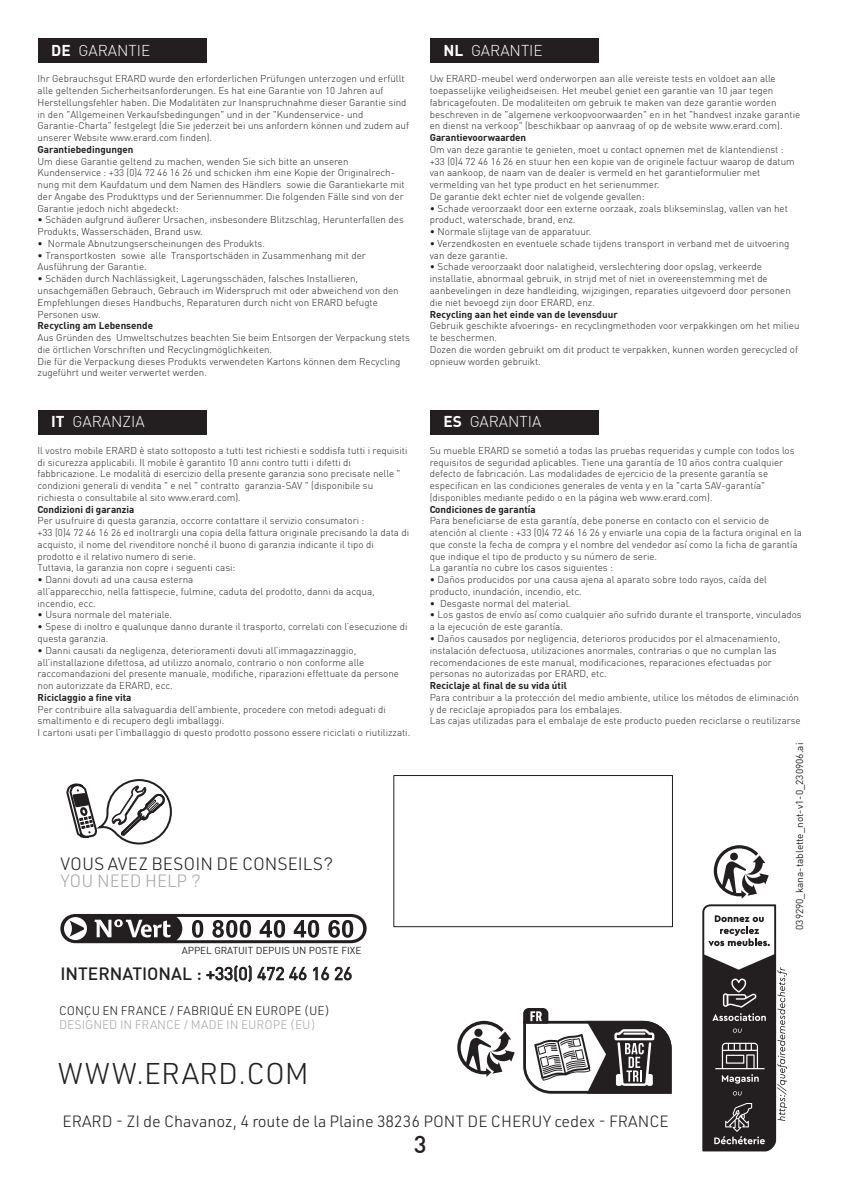
<style>
.page{position:relative;width:842px;height:1191px;background:#fff}
.page>*{position:absolute;margin:0;border:0;box-sizing:border-box;transform-origin:0 0}
.t1{font:300 29.4px "URWDIN";color:#231f20}
.t2{font:500 24px "DIN";color:#231f20}
.t3{font:17.4px "DIN";color:#231f20}
.t4{font:300 17.4px "URWDIN";color:#231f20}
.t5{font:300 17.4px "URWDIN";color:#a8a9ad}
.t6{font:300 16px "URWDIN";color:#231f20}
.t7{font:300 15.4px "DIN";color:#fff}
.t8{font:300 12.2px "URWDIN";color:#231f20}
.t9{font:300 12.2px "URWDIN";color:#a8a9ad}
.t10{font:10px "DIN";color:#231f20}
.t11{font:300 9.8px/11.8px "DIN";color:#231f20}
.t12{font:700 9.8px "DIN";color:#231f20}
.s1{font-weight:700}
.s2{font-family:"DIN Medium Alternate"}
</style>
<div class="page">
<div style="left:393px;top:775px;width:280px;height:152px;border:1px solid #231f20"></div>
<svg style="left:66px;top:779px;width:106px;height:66px"></svg>
<svg style="left:60px;top:914px;width:307px;height:29px"></svg>
<svg style="left:206px;top:965px;width:100px;height:17px"></svg>
<svg style="left:313px;top:967px;width:16px;height:13px"></svg>
<svg style="left:335px;top:966px;width:17px;height:14px"></svg>
<svg style="left:714px;top:845px;width:55px;height:53px"></svg>
<svg style="left:702px;top:904px;width:85px;height:247px"></svg>
<svg style="left:457px;top:1008px;width:215px;height:86px"></svg>
<hr style="left:623px;top:1032px;width:22px;height:2px;background:#fff">
<div style="left:38px;top:39px;width:169px;height:24px;background:#231f20"></div>
<div style="left:431px;top:39px;width:168px;height:24px;background:#231f20"></div>
<div style="left:38px;top:410px;width:169px;height:25px;background:#231f20"></div>
<div style="left:431px;top:410px;width:168px;height:25px;background:#231f20"></div>
<h3 class="t7" style="left:51px;top:41px;width:100px"><span class="s1">DE</span> GARANTIE</h3>
<p class="t11" style="left:38px;top:73px;width:373px">Ihr Gebrauchsgut ERARD wurde den erforderlichen Prüfungen unterzogen und erfüllt alle geltenden Sicherheitsanforderungen. Es hat eine Garantie von 10 Jahren auf Herstellungsfehler haben. Die Modalitäten zur Inanspruchnahme dieser Garantie sind in den "Allgemeinen Verkaufsbedingungen" und in der "Kundenservice- und Garantie-Charta" festgelegt (die Sie jederzeit bei uns anfordern können und zudem auf unserer Website www.erard.com finden).</p>
<p class="t12" style="left:38px;top:143px;width:97px">Garantiebedingungen</p>
<p class="t11" style="left:38px;top:155px;width:369px">Um diese Garantie geltend zu machen, wenden Sie sich bitte an unseren Kundenservice : +33 (0)4 72 46 16 26 und schicken ihm eine Kopie der Originalrech&shy;nung mit dem Kaufdatum und dem Namen des Händlers sowie die Garantiekarte mit der Angabe des Produkttyps und der Seriennummer. Die folgenden Fälle sind von der Garantie jedoch nicht abgedeckt:</p>
<p class="t11" style="left:38px;top:214px;width:368px">• Schäden aufgrund äußerer Ursachen, insbesondere Blitzschlag, Herunterfallen des<br>Produkts, Wasserschäden, Brand usw.</p>
<p class="t11" style="left:38px;top:237px;width:229px">• Normale Abnutzungserscheinungen des Produkts.</p>
<p class="t11" style="left:38px;top:249px;width:330px">• Transportkosten sowie alle Transportschäden in Zusammenhang mit der<br>Ausführung der Garantie.</p>
<p class="t11" style="left:38px;top:273px;width:363px">• Schäden durch Nachlässigkeit, Lagerungsschäden, falsches Installieren, unsachgemäßen Gebrauch, Gebrauch im Widerspruch mit oder abweichend von den Empfehlungen dieses Handbuchs, Reparaturen durch nicht von ERARD befugte Personen usw.</p>
<p class="t12" style="left:38px;top:319px;width:117px">Recycling am Lebensende</p>
<p class="t11" style="left:38px;top:331px;width:374px">Aus Gründen des Umweltschutzes beachten Sie beim Entsorgen der Verpackung stets die örtlichen Vorschriften und Recyclingmöglichkeiten.<br>Die für die Verpackung dieses Produkts verwendeten Kartons können dem Recycling zugeführt und weiter verwertet werden.</p>
<h3 class="t7" style="left:443px;top:41px;width:101px"><span class="s1">NL</span> GARANTIE</h3>
<p class="t11" style="left:430px;top:73px;width:372px">Uw ERARD-meubel werd onderworpen aan alle vereiste tests en voldoet aan alle toepasselijke veiligheidseisen. Het meubel geniet een garantie van 10 jaar tegen fabricagefouten. De modaliteiten om gebruik te maken van deze garantie worden beschreven in de "algemene verkoopvoorwaarden" en in het "handvest inzake garantie en dienst na verkoop" (beschikbaar op aanvraag of op de website www.erard.com).</p>
<p class="t12" style="left:430px;top:131px;width:98px">Garantievoorwaarden</p>
<p class="t11" style="left:430px;top:143px;width:367px">Om van deze garantie te genieten, moet u contact opnemen met de klantendienst : +33 (0)4 72 46 16 26 en stuur hen een kopie van de originele factuur waarop de datum van aankoop, de naam van de dealer is vermeld en het garantieformulier met vermelding van het type product en het serienummer.<br>De garantie dekt echter niet de volgende gevallen:</p>
<p class="t11" style="left:430px;top:202px;width:360px">• Schade veroorzaakt door een externe oorzaak, zoals blikseminslag, vallen van het product, waterschade, brand, enz.</p>
<p class="t11" style="left:430px;top:226px;width:163px">• Normale slijtage van de apparatuur.</p>
<p class="t11" style="left:430px;top:237px;width:361px">• Verzendkosten en eventuele schade tijdens transport in verband met de uitvoering van deze garantie.</p>
<p class="t11" style="left:430px;top:261px;width:363px">• Schade veroorzaakt door nalatigheid, verslechtering door opslag, verkeerde installatie, abnormaal gebruik, in strijd met of niet in overeenstemming met de aanbevelingen in deze handleiding, wijzigingen, reparaties uitgevoerd door personen die niet bevoegd zijn door ERARD, enz.</p>
<p class="t12" style="left:430px;top:307px;width:190px">Recycling aan het einde van de levensduur</p>
<p class="t11" style="left:430px;top:320px;width:371px">Gebruik geschikte afvoerings- en recyclingmethoden voor verpakkingen om het milieu te beschermen.<br>Dozen die worden gebruikt om dit product te verpakken, kunnen worden gerecycled of opnieuw worden gebruikt.</p>
<h3 class="t7" style="left:51px;top:412px;width:95px"><span class="s1">IT</span> GARANZIA</h3>
<h3 class="t7" style="left:443px;top:412px;width:99px"><span class="s1">ES</span> GARANTIA</h3>
<p class="t11" style="left:38px;top:444px;width:371px">Il vostro mobile ERARD è stato sottoposto a tutti test richiesti e soddisfa tutti i requisiti di sicurezza applicabili. Il mobile è garantito 10 anni contro tutti i difetti di fabbricazione. Le modalità di esercizio della presente garanzia sono precisate nelle " condizioni generali di vendita " e nel " contratto garanzia-SAV " (disponibile su richiesta o consultabile al sito www.erard.com).</p>
<p class="t12" style="left:38px;top:502px;width:98px">Condizioni di garanzia</p>
<p class="t11" style="left:38px;top:515px;width:373px">Per usufruire di questa garanzia, occorre contattare il servizio consumatori :<br>+33 (0)4 72 46 16 26 ed inoltrargli una copia della fattura originale precisando la data di acquisto, il nome del rivenditore nonché il buono di garanzia indicante il tipo di prodotto e il relativo numero di serie.<br>Tuttavia, la garanzia non copre i seguenti casi:</p>
<p class="t11" style="left:38px;top:573px;width:339px">• Danni dovuti ad una causa esterna<br>all’apparecchio, nella fattispecie, fulmine, caduta del prodotto, danni da acqua, incendio, ecc.</p>
<p class="t11" style="left:38px;top:609px;width:136px">• Usura normale del materiale.</p>
<p class="t11" style="left:38px;top:620px;width:371px">• Spese di inoltro e qualunque danno durante il trasporto, correlati con l’esecuzione di questa garanzia.</p>
<p class="t11" style="left:38px;top:644px;width:363px">• Danni causati da negligenza, deterioramenti dovuti all’immagazzinaggio, all’installazione difettosa, ad utilizzo anomalo, contrario o non conforme alle raccomandazioni del presente manuale, modifiche, riparazioni effettuate da persone non autorizzate da ERARD, ecc.</p>
<p class="t12" style="left:38px;top:691px;width:95px">Riciclaggio a fine vita</p>
<p class="t11" style="left:38px;top:703px;width:374px">Per contribuire alla salvaguardia dell’ambiente, procedere con metodi adeguati di smaltimento e di recupero degli imballaggi.<br>I cartoni usati per l’imballaggio di questo prodotto possono essere riciclati o riutilizzati.</p>
<p class="t11" style="left:430px;top:444px;width:366px">Su mueble ERARD se sometió a todas las pruebas requeridas y cumple con todos los requisitos de seguridad aplicables. Tiene una garantía de 10 años contra cualquier defecto de fabricación. Las modalidades de ejercicio de la presente garantía se especifican en las condiciones generales de venta y en la "carta SAV-garantía" (disponibles mediante pedido o en la página web www.erard.com).</p>
<p class="t12" style="left:430px;top:502px;width:107px">Condiciones de garantía</p>
<p class="t11" style="left:430px;top:515px;width:374px">Para beneficiarse de esta garantía, debe ponerse en contacto con el servicio de atención al cliente : +33 (0)4 72 46 16 26 y enviarle una copia de la factura original en la que conste la fecha de compra y el nombre del vendedor así como la ficha de garantía que indique el tipo de producto y su número de serie.<br>La garantía no cubre los casos siguientes :</p>
<p class="t11" style="left:430px;top:573px;width:339px">• Daños producidos por una causa ajena al aparato sobre todo rayos, caída del producto, inundación, incendio, etc.</p>
<p class="t11" style="left:430px;top:597px;width:143px">• Desgaste normal del material.</p>
<p class="t11" style="left:430px;top:609px;width:373px">• Los gastos de envío así como cualquier año sufrido durante el transporte, vinculados a la ejecución de este garantía.</p>
<p class="t11" style="left:430px;top:632px;width:352px">• Daños causados por negligencia, deterioros producidos por el almacenamiento, instalación defectuosa, utilizaciones anormales, contrarias o que no cumplan las recomendaciones de este manual, modificaciones, reparaciones efectuadas por personas no autorizadas por ERARD, etc.</p>
<p class="t12" style="left:430px;top:679px;width:139px">Reciclaje al final de su vida útil</p>
<p class="t11" style="left:430px;top:691px;width:372px">Para contribuir a la protección del medio ambiente, utilice los métodos de eliminación y de reciclaje apropiados para los embalajes.<br>Las cajas utilizadas para el embalaje de este producto pueden reciclarse o reutilizarse</p>
<h3 class="t4" style="left:60px;top:852px;width:274px">VOUS AVEZ BESOIN DE CONSEILS?</h3>
<h3 class="t5" style="left:60px;top:869px;width:142px">YOU NEED HELP ?</h3>
<p class="t10" style="left:182px;top:944px;width:181px">APPEL GRATUIT DEPUIS UN POSTE FIXE</p>
<h3 class="t3" style="left:60px;top:962px;width:293px"><span class="s2">INTERNATIONAL :</span> +33(0) 472 46 16 26</h3>
<p class="t8" style="left:59px;top:1002px;width:272px">CONÇU EN FRANCE / FABRIQUÉ EN EUROPE (UE)</p>
<p class="t9" style="left:59px;top:1016px;width:258px">DESIGNED IN FRANCE / MADE IN EUROPE (EU)</p>
<h1 class="t1" style="left:58px;top:1054px;width:253px">WWW.ERARD.COM</h1>
<h3 class="t6" style="left:62px;top:1110px;width:608px">ERARD - ZI de Chavanoz, 4 route de la Plaine 38236 PONT DE CHERUY cedex - FRANCE</h3>
<h2 class="t2" style="left:414px;top:1128px;width:14px">3</h2>
<p class="t10" style="left:793px;top:930px;width:188px;rotate:-90deg">039290_kana-tablette_not-v1-0_230906.ai</p>
</div>
